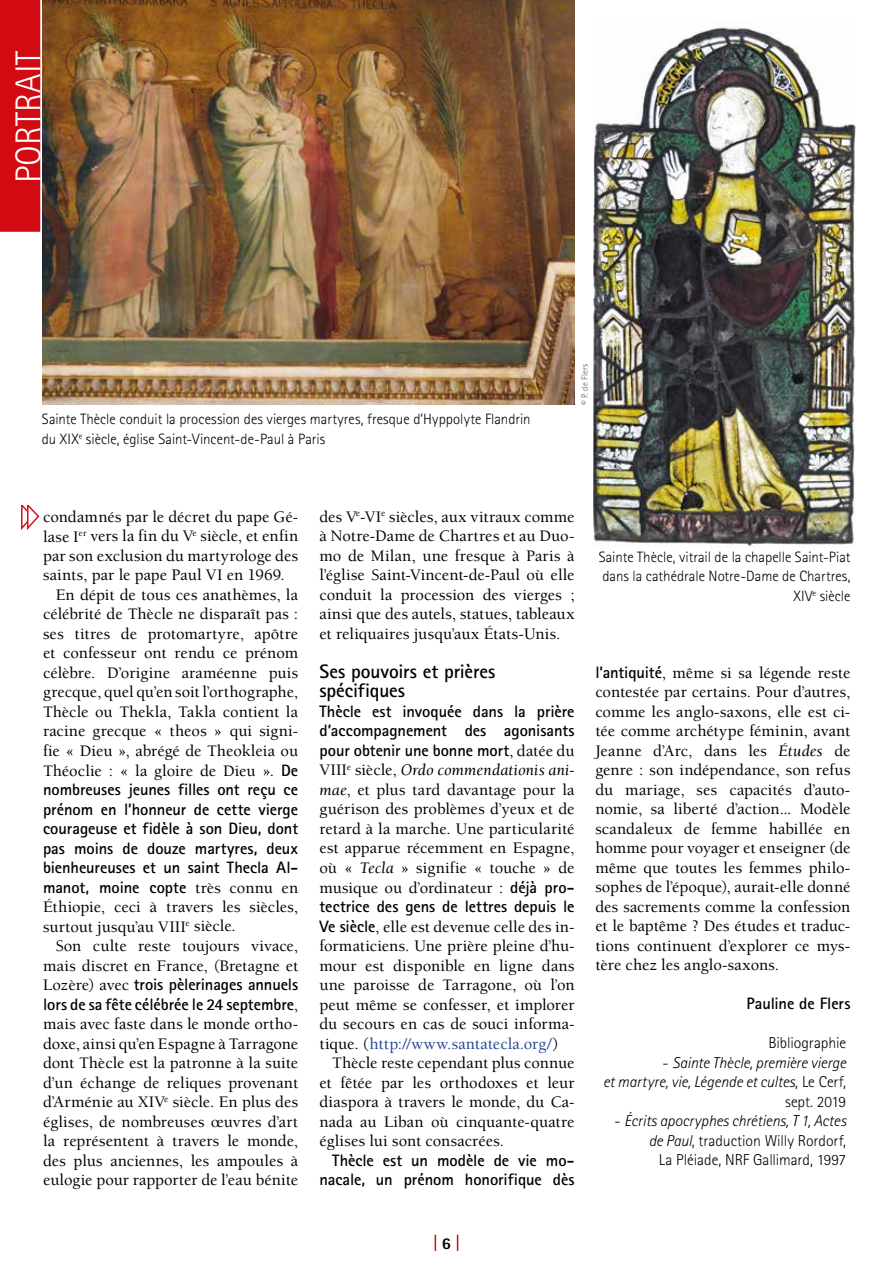
<style>
.page{position:relative;width:893px;height:1263px;background:#fff}
.page>*{position:absolute;margin:0;border:0;box-sizing:border-box;transform-origin:0 0}
.t1{font:300 36px "Rotis Sans Serif Std";color:#fff}
.t2{font:700 19.5px/19.5px "Rotis Sans Serif Std";letter-spacing:-.005em;color:#000}
.t3{font:500 16.5px/19.5px "Berkeley Std";letter-spacing:.005em;color:#000;text-align:justify}
.t4{font:700 16.5px/19.5px "Rotis Sans Serif Std";letter-spacing:-.005em;color:#000;text-align:justify}
.t5{font:500 16.5px "Berkeley Std";letter-spacing:.005em;color:#264595}
.t6{font:800 16.5px "Rotis Sans Serif Std";color:#000}
.t7{font:300 15.75px/19.5px "Rotis Sans Serif Std";letter-spacing:-.005em;color:#000;text-align:right}
.t8{font:italic 300 15.75px/19.5px "Rotis Sans Serif Std";letter-spacing:-.005em;color:#000;text-align:right}
.t9{font:300 15px/19.5px "Rotis Sans Serif Std";color:#000}
.t10{font:300 9px "Rotis Sans Serif Std";letter-spacing:.02em;color:#575756}
.s1{font-family:"Rotis Sans Serif Std";font-weight:700}
.s2{font-family:"Berkeley Std";font-weight:500}
.s3{font-weight:400;font-style:italic}
.s4{color:#000}
.s5{font-style:normal}
.s6{font-style:italic}
</style>
<div class="page">
<svg style="left:435px;top:1235px;width:1px;height:16px"></svg>
<svg style="left:457px;top:1235px;width:1px;height:16px"></svg>
<svg style="left:0;top:0;width:43px;height:235px;background:#d1181e"></svg>
<svg style="left:21px;top:504px;width:19px;height:26px"></svg>
<img style="left:43px;top:0;width:531px;height:405px">
<img style="left:593px;top:21px;width:262px;height:526px">
<h1 class="t1" style="left:8px;top:183px;width:134px;rotate:-90deg">PORTRAIT</h1>
<p class="t9" style="left:42px;top:410px;width:490px">Sainte Thècle conduit la procession des vierges martyres, fresque d’Hyppolyte Flandrin du XIX<sup>e</sup> siècle, église Saint-Vincent-de-Paul à Paris</p>
<p class="t10" style="left:580px;top:405px;width:43px;rotate:-90deg">© P. de Flers</p>
<p class="t3" style="left:43px;top:507px;width:257px">condamnés par le décret du pape Gé-</p>
<p class="t3" style="left:43px;top:527px;width:257px">lase I<sup>er</sup> vers la fin du V<sup>e</sup> siècle, et enfin</p>
<p class="t3" style="left:43px;top:546px;width:257px">par son exclusion du martyrologe des</p>
<p class="t3" style="left:43px;top:566px;width:243px">saints, par le pape Paul VI en 1969.</p>
<p class="t3" style="left:56px;top:585px;width:244px">En dépit de tous ces anathèmes, la</p>
<p class="t3" style="left:43px;top:605px;width:257px">célébrité de Thècle ne disparaît pas :</p>
<p class="t3" style="left:43px;top:624px;width:257px">ses titres de protomartyre, apôtre</p>
<p class="t3" style="left:43px;top:644px;width:257px">et confesseur ont rendu ce prénom</p>
<p class="t3" style="left:43px;top:663px;width:257px">célèbre. D’origine araméenne puis</p>
<p class="t3" style="left:43px;top:683px;width:257px">grecque, quel qu’en soit l’orthographe,</p>
<p class="t3" style="left:43px;top:702px;width:257px">Thècle ou Thekla, Takla contient la</p>
<p class="t3" style="left:43px;top:722px;width:257px">racine grecque « theos » qui signi-</p>
<p class="t3" style="left:43px;top:741px;width:257px">fie « Dieu », abrégé de Theokleia ou</p>
<p class="t3" style="left:43px;top:761px;width:257px">Théoclie : « la gloire de Dieu ». <span class="s1">De</span></p>
<p class="t4" style="left:43px;top:779px;width:257px">nombreuses jeunes filles ont reçu ce prénom en l’honneur de cette vierge courageuse et fidèle à son Dieu, dont pas moins de douze martyres, deux bienheureuses et un saint Thecla Al&shy;manot, moine copte <span class="s2">très connu en</span></p>
<p class="t3" style="left:43px;top:897px;width:257px">Éthiopie, ceci à travers les siècles, surtout jusqu’au VIII<sup>e</sup> siècle.</p>
<p class="t3" style="left:43px;top:936px;width:257px;text-align:right">Son culte reste toujours vivace, mais discret en France, (Bretagne et</p>
<p class="t4" style="left:43px;top:974px;width:257px"><span class="s2">Lozère) avec</span> trois pèlerinages annuels lors de sa fête célébrée le 24 septembre<span class="s2">,</span></p>
<p class="t3" style="left:43px;top:1014px;width:257px">mais avec faste dans le monde ortho&shy;doxe, ainsi qu’en Espagne à Tarragone dont Thècle est la patronne à la suite d’un échange de reliques provenant d’Arménie au XIV<sup>e</sup> siècle. En plus des églises, de nombreuses œuvres d’art la représentent à travers le monde, des plus anciennes, les ampoules à eulogie pour rapporter de l’eau bénite</p>
<p class="t3" style="left:319px;top:507px;width:257px">des V<sup>e</sup>-VI<sup>e</sup> siècles, aux vitraux comme à Notre-Dame de Chartres et au Duo&shy;mo de Milan, une fresque à Paris à l’église Saint-Vincent-de-Paul où elle conduit la procession des vierges ; ainsi que des autels, statues, tableaux et reliquaires jusqu’aux États-Unis.</p>
<p class="t2" style="left:319px;top:661px;width:177px">Ses pouvoirs et prières spécifiques</p>
<p class="t4" style="left:319px;top:701px;width:257px">Thècle est invoquée dans la prière d’accompagnement des agonisants pour obtenir une bonne mort<span class="s2">, datée du</span></p>
<p class="t3" style="left:319px;top:761px;width:257px">VIII<sup>e</sup> siècle, <span class="s3">Ordo commendationis ani&shy;mae</span>, et plus tard davantage pour la guérison des problèmes d’yeux et de retard à la marche. Une particularité est apparue récemment en Espagne, où « <span class="s3">Tecla</span> » signifie « touche » de musique ou d’ordinateur : <span class="s1">déjà pro-</span></p>
<p class="t4" style="left:319px;top:896px;width:257px">tectrice des gens de lettres depuis le</p>
<p class="t3" style="left:319px;top:917px;width:257px"><span class="s1">Ve siècle</span>, elle est devenue celle des in-</p>
<p class="t3" style="left:319px;top:936px;width:257px">formaticiens. Une prière pleine d’hu-</p>
<p class="t3" style="left:319px;top:956px;width:257px">mour est disponible en ligne dans</p>
<p class="t3" style="left:319px;top:975px;width:257px">une paroisse de Tarragone, où l’on</p>
<p class="t3" style="left:319px;top:995px;width:257px">peut même se confesser, et implorer</p>
<p class="t3" style="left:319px;top:1014px;width:257px">du secours en cas de souci informa-</p>
<p class="t5" style="left:319px;top:1034px;width:240px"><span class="s4">tique. (</span>http://www.santatecla.org/<span class="s4">)</span></p>
<p class="t3" style="left:332px;top:1053px;width:244px">Thècle reste cependant plus connue</p>
<p class="t3" style="left:319px;top:1073px;width:257px">et fêtée par les orthodoxes et leur</p>
<p class="t3" style="left:319px;top:1092px;width:257px">diaspora à travers le monde, du Ca-</p>
<p class="t3" style="left:319px;top:1112px;width:257px">nada au Liban où cinquante-quatre</p>
<p class="t3" style="left:319px;top:1131px;width:186px">églises lui sont consacrées.</p>
<p class="t4" style="left:319px;top:1150px;width:257px;text-align:right">Thècle est un modèle de vie mo&shy;nacale, un prénom honorifique dès</p>
<p class="t9" style="left:599px;top:547px;width:253px;text-align:right">Sainte Thècle, vitrail de la chapelle Saint-Piat dans la cathédrale Notre-Dame de Chartres,<br>XIV<sup>e</sup> siècle</p>
<p class="t3" style="left:595px;top:663px;width:257px"><span class="s1">l’antiquité</span>, même si sa légende reste contestée par certains. Pour d’autres, comme les anglo-saxons, elle est ci&shy;tée comme archétype féminin, avant Jeanne d’Arc, dans les <span class="s3">Études</span> de genre : son indépendance, son refus du mariage, ses capacités d’auto&shy;nomie, sa liberté d’action... Modèle scandaleux de femme habillée en homme pour voyager et enseigner (de même que toutes les femmes philo&shy;sophes de l’époque), aurait-elle donné des sacrements comme la confession et le baptême ? Des études et traduc&shy;tions continuent d’explorer ce mys&shy;tère chez les anglo-saxons.</p>
<p class="t4" style="left:747px;top:993px;width:105px">Pauline de Flers</p>
<p class="t7" style="left:768px;top:1033px;width:79px">Bibliographie</p>
<p class="t8" style="left:603px;top:1053px;width:245px"><span class="s5">-</span> Sainte Thècle, première vierge<br>et martyre, vie, Légende et cultes<span class="s5">, Le Cerf, sept. 2019</span></p>
<p class="t7" style="left:614px;top:1111px;width:233px">- <span class="s6">Écrits apocryphes chrétiens, T 1, Actes de Paul</span>, traduction Willy Rordorf,<br>La Pléiade, NRF Gallimard, 1997</p>
<p class="t6" style="left:442px;top:1233px;width:11px">6</p>
</div>
